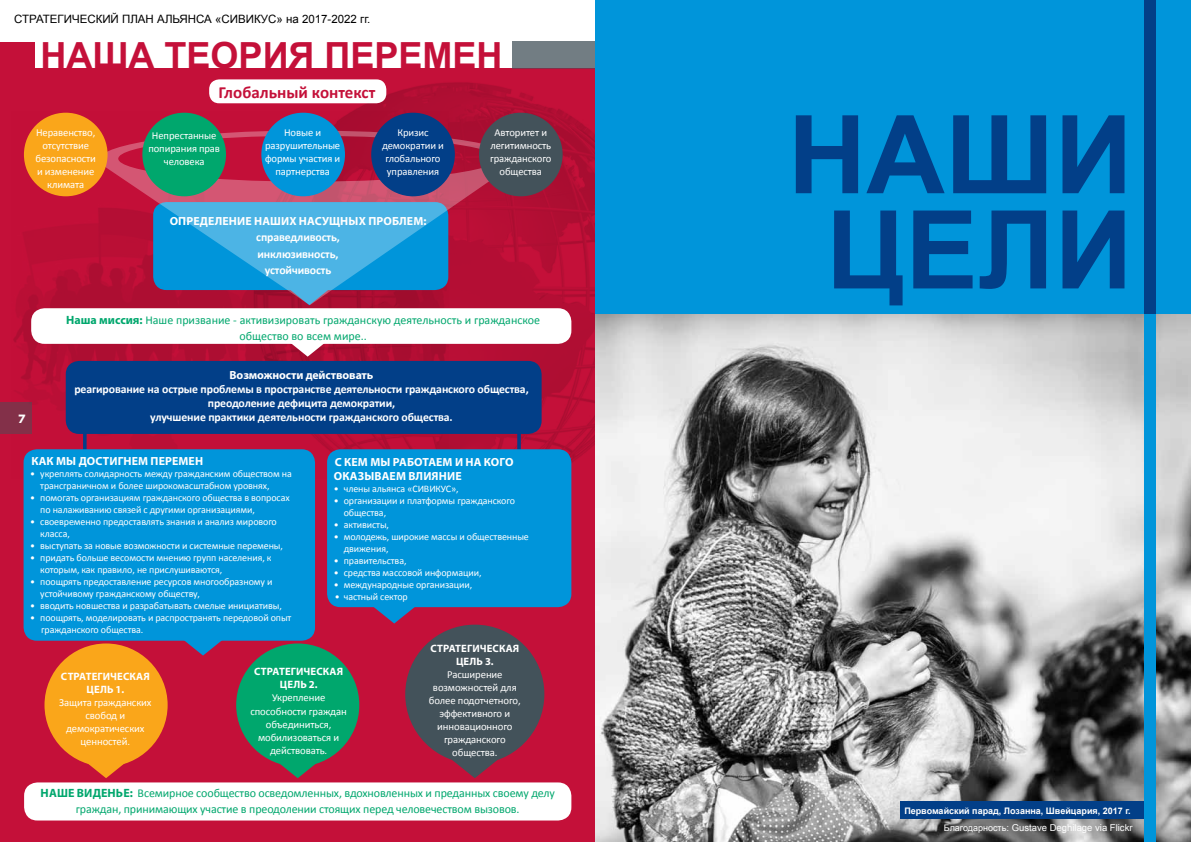
<style>
.page{position:relative;width:1191px;height:842px;background:#fff}
.page>*{position:absolute;margin:0;border:0;box-sizing:border-box;transform-origin:0 0}
.t1{font:700 108.8px/95.2px "Arial";color:#023f88;text-align:center}
.t2{font:700 36px "Arial";color:#c41039}
.t3{font:700 17px "Calibri";color:#c41039}
.t4{font:12px/16px "Calibri";letter-spacing:-.01em;color:#00a76d;text-align:center}
.t5{font:700 12px "Novecentowide";color:#fff}
.t6{font:700 11.8px/16.5px "Calibri";letter-spacing:-.01em;color:#fff;text-align:center}
.t7{font:700 11.8px/14.2px "Myriad Pro";letter-spacing:.01em;color:#fff}
.t8{font:700 11.8px "Myriad Pro";letter-spacing:-.01em;color:#fff}
.t9{font:11.5px "Arial";color:#000}
.t10{font:10.7px/13.1px "Calibri";letter-spacing:-.01em;color:#fff;text-align:center}
.t11{font:700 10.7px/13.1px "Myriad Pro";letter-spacing:.01em;color:#fff;text-align:center}
.t12{font:10.6px/13px "Calibri";letter-spacing:-.01em;color:#fff;text-align:center}
.t13{font:10px/12px "Calibri";letter-spacing:-.01em;color:#fff}
.t14{font:9.5px "Arial";color:#fff}
.t15{font:700 9px "Arial";color:#fff}
.s1{font-family:"Myriad Pro";font-weight:700}
.s2{font-size:9px}
</style>
<div class="page">
<div style="left:0;top:68px;width:597px;height:774px;background:#c41039"></div>
<img style="left:209px;top:55px;width:387px;height:473px">
<img style="left:595px;top:313px;width:596px;height:529px">
<img style="left:11px;top:111px;width:437px;height:368px">
<svg style="left:285px;top:344px;width:46px;height:13px"></svg>
<svg style="left:99px;top:130px;width:417px;height:175px"></svg>
<div style="left:24px;top:113px;width:84px;height:83px;background:#faa61a;border-radius:50%"></div>
<div style="left:142px;top:113px;width:84px;height:83px;background:#00a76d;border-radius:50%"></div>
<div style="left:261px;top:113px;width:84px;height:83px;background:#0095da;border-radius:50%"></div>
<div style="left:479px;top:113px;width:83px;height:83px;background:#43525a;border-radius:50%"></div>
<div style="left:44px;top:643px;width:124px;height:123px;background:#faa61a;border-radius:50%"></div>
<div style="left:236px;top:643px;width:123px;height:123px;background:#00a76d;border-radius:50%"></div>
<div style="left:405px;top:625px;width:139px;height:139px;background:#43525a;border-radius:50%"></div>
<div style="left:0;top:42px;width:35px;height:27px;background:#c41039"></div>
<div style="left:0;top:403px;width:31px;height:31px;background:#833048"></div>
<div style="left:512px;top:41px;width:83px;height:27px;background:#727d83"></div>
<svg style="left:185px;top:641px;width:36px;height:14px"></svg>
<div style="left:66px;top:361px;width:475px;height:73px;background:#023f88;border-radius:13px"></div>
<div style="left:209px;top:79px;width:177px;height:24px;background:#fff;border-radius:10px"></div>
<svg style="left:83px;top:762px;width:46px;height:16px"></svg>
<svg style="left:275px;top:762px;width:46px;height:16px"></svg>
<svg style="left:452px;top:760px;width:46px;height:18px"></svg>
<div style="left:24px;top:782px;width:547px;height:38px;background:#fff;border-radius:13px"></div>
<div style="left:371px;top:113px;width:84px;height:83px;background:#023f88;border-radius:50%"></div>
<div style="left:900px;top:802px;width:244px;height:17px;background:#023f88"></div>
<div style="left:596px;top:0;width:595px;height:314px;background:#0095da"></div>
<div style="left:1144px;top:0;width:11px;height:842px;background:#0095da"></div>
<div style="left:1144px;top:0;width:11px;height:314px;background:#023f88"></div>
<div style="left:31px;top:308px;width:540px;height:36px;background:#fff;border-radius:13px"></div>
<svg style="left:371px;top:607px;width:46px;height:16px"></svg>
<div style="left:24px;top:449px;width:291px;height:192px;background:#0095da;border-radius:13px"></div>
<div style="left:327px;top:449px;width:244px;height:158px;background:#0095da;border-radius:13px"></div>
<p class="t9" style="left:14px;top:11px;width:358px">СТРАТЕГИЧЕСКИЙ ПЛАН АЛЬЯНСА «СИВИКУС» на 2017-2022 гг.</p>
<h2 class="t2" style="left:40px;top:32px;width:463px">НАША ТЕОРИЯ ПЕРЕМЕН</h2>
<h3 class="t3" style="left:219px;top:81px;width:158px">Глобальный контекст</h3>
<p class="t12" style="left:35px;top:126px;width:62px">Неравенство, отсутствие безопасности и изменение климата</p>
<p class="t12" style="left:148px;top:129px;width:73px">Непрестанные попирания прав человека</p>
<p class="t12" style="left:265px;top:126px;width:77px">Новые и разрушительные формы участия и партнерства</p>
<p class="t12" style="left:490px;top:126px;width:63px">Авторитет и легитимность гражданского общества</p>
<p class="t12" style="left:382px;top:126px;width:63px">Кризис демократии и глобального управления</p>
<p class="t7" style="left:170px;top:213px;width:258px">Определение наших насущных проблем:</p>
<p class="t6" style="left:256px;top:229px;width:85px">справедливость, инклюзивность, устойчивость</p>
<p class="t5" style="left:19px;top:412px;width:8px">7</p>
<p class="t4" style="left:66px;top:312px;width:475px"><span class="s1">Наша миссия:</span> Наше призвание - активизировать гражданскую деятельность и гражданское общество во всем мире..</p>
<p class="t8" style="left:230px;top:367px;width:145px">Возможности действовать</p>
<p class="t6" style="left:74px;top:381px;width:456px;line-height:14px">реагирование на острые проблемы в пространстве деятельности гражданского общества, преодоление дефицита демократии,<br>улучшение практики деятельности гражданского общества.</p>
<p class="t7" style="left:31px;top:454px;width:173px">Как мы достигнем перемен</p>
<p class="t13" style="left:40px;top:468px;width:253px;text-indent:-10px">• укреплять солидарность между гражданским обществом на трансграничном и более широкомасштабном уровнях,</p>
<p class="t13" style="left:40px;top:492px;width:251px;text-indent:-10px">• помогать организациям гражданского общества в вопросах по налаживанию связей с другими организациями,</p>
<p class="t13" style="left:40px;top:516px;width:238px;text-indent:-10px">• своевременно предоставлять знания и анализ мирового класса,</p>
<p class="t13" style="left:30px;top:540px;width:254px">• выступать за новые возможности и системные перемены,</p>
<p class="t13" style="left:40px;top:552px;width:233px;text-indent:-10px">• придать больше весомости мнению групп населения, к которым, как правило, не прислушиваются,</p>
<p class="t13" style="left:40px;top:576px;width:234px;text-indent:-10px">• поощрять предоставление ресурсов многообразному и устойчивому гражданскому обществу,</p>
<p class="t13" style="left:30px;top:600px;width:253px">• вводить новшества и разрабатывать смелые инициативы,</p>
<p class="t13" style="left:41px;top:612px;width:252px;text-indent:-11px">• поощрять, моделировать и распространять передовой опыт гражданского общества.</p>
<p class="t7" style="left:334px;top:454px;width:179px">С кем мы работаем и на кого оказываем влияние</p>
<p class="t13" style="left:334px;top:482px;width:126px">• члены альянса «СИВИКУС»,</p>
<p class="t13" style="left:344px;top:494px;width:173px;text-indent:-10px">• организации и платформы гражданского общества,</p>
<p class="t13" style="left:334px;top:518px;width:57px">• активисты,</p>
<p class="t13" style="left:344px;top:530px;width:187px;text-indent:-10px">• молодежь, широкие массы и общественные движения,</p>
<p class="t13" style="left:334px;top:554px;width:74px">• правительства,</p>
<p class="t13" style="left:334px;top:566px;width:149px">• средства массовой информации,</p>
<p class="t13" style="left:334px;top:578px;width:140px">• международные организации,</p>
<p class="t13" style="left:335px;top:590px;width:75px">• частный сектор</p>
<p class="t11" style="left:61px;top:669px;width:90px">Стратегическая цель 1.</p>
<p class="t10" style="left:59px;top:696px;width:94px">Защита гражданских свобод и демократических ценностей.</p>
<p class="t11" style="left:254px;top:665px;width:90px">Стратегическая цель 2.</p>
<p class="t10" style="left:250px;top:691px;width:98px">Укрепление способности граждан объединиться, мобилизоваться и действовать.</p>
<p class="t11" style="left:430px;top:641px;width:90px">Стратегическая цель 3.</p>
<p class="t10" style="left:429px;top:667px;width:93px">Расширение возможностей для более подотчетного, эффективного и инновационного гражданского общества.</p>
<p class="t4" style="left:41px;top:785px;width:516px"><span class="s1">Наше виденье:</span> Всемирное сообщество осведомленных, вдохновленных и преданных своему делу граждан, принимающих участие в преодолении стоящих перед человечеством вызовов.</p>
<h1 class="t1" style="left:788px;top:111px;width:346px">НАШИ<br>ЦЕЛИ</h1>
<p class="t15" style="left:904px;top:804px;width:228px">Первомайский парад, Лозанна, Швейцария, 2017 г.</p>
<p class="t14" style="left:944px;top:821px;width:190px"><span class="s2">Благодарность</span>: Gustave Deghilage via Flickr</p>
</div>
